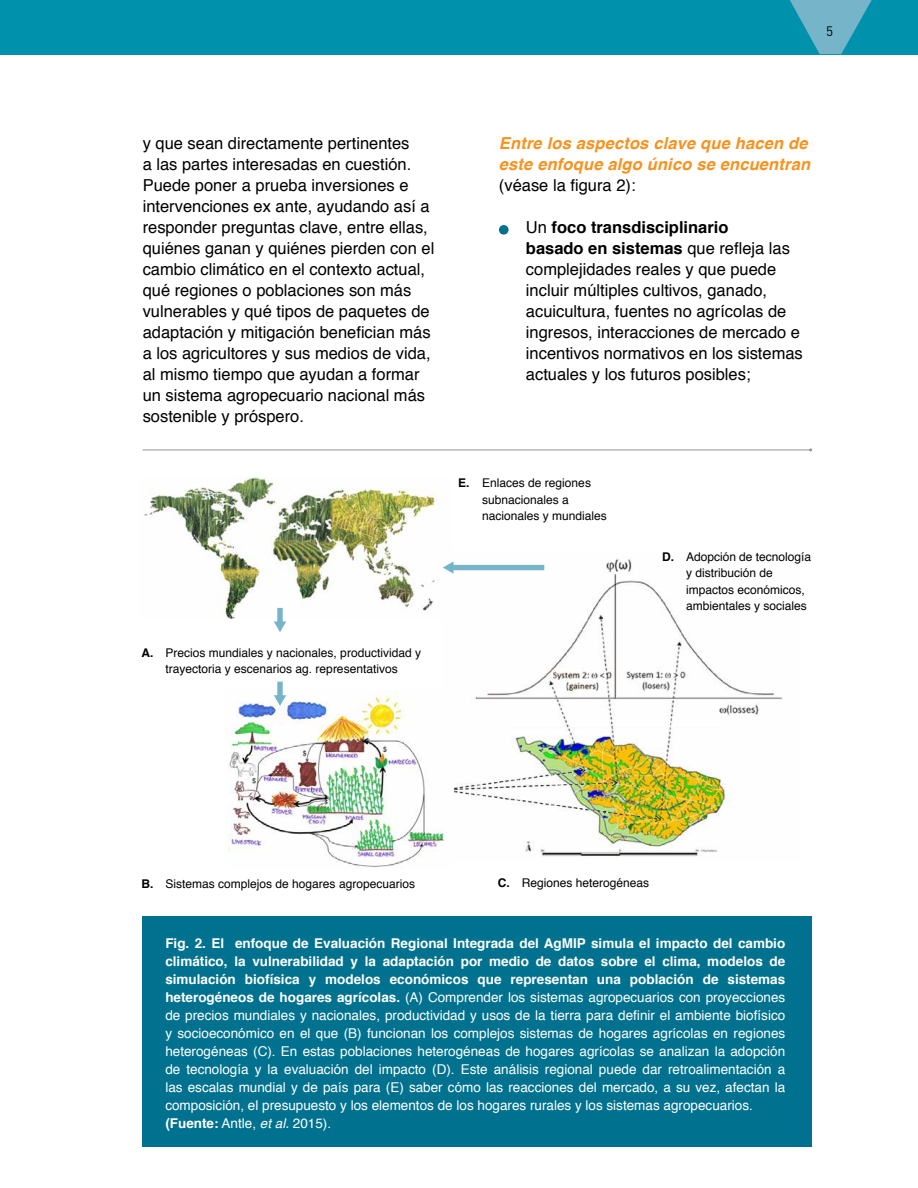
<style>
.page{position:relative;width:918px;height:1188px;background:#fff}
.page>*{position:absolute;margin:0;border:0;box-sizing:border-box;transform-origin:0 0}
.t1{font:16.5px/21px "Helvetica";color:#000}
.t2{font:italic 700 16.5px/21px "Helvetica";letter-spacing:.01em;color:#f7921e}
.t3{font:13.5px/18px "Helvetica";color:#fff}
.t4{font:13.5px "DINOT";color:#000}
.t5{font:12px/16.5px "Helvetica";color:#000}
.s1{font-weight:700}
.s2{font-style:italic}
</style>
<div class="page">
<div style="left:0;top:0;width:918px;height:54px;background:#0091ac"></div>
<svg style="left:790px;top:0;width:82px;height:54px"></svg>
<div style="left:499px;top:225px;width:10px;height:10px;background:#00728f;border-radius:50%"></div>
<div style="left:143px;top:916px;width:669px;height:231px;background:#00728f"></div>
<hr style="left:143px;top:450px;width:668px;height:1px;background:#939598">
<img style="left:454px;top:559px;width:328px;height:299px">
<img style="left:144px;top:477px;width:294px;height:141px">
<img style="left:226px;top:693px;width:218px;height:175px">
<div style="left:277px;top:682px;width:6px;height:15px;background:#76b5c9"></div>
<svg style="left:274px;top:695px;width:12px;height:11px"></svg>
<div style="left:452px;top:565px;width:92px;height:5px;background:#76b5c9"></div>
<svg style="left:443px;top:561px;width:11px;height:13px"></svg>
<div style="left:277px;top:608px;width:6px;height:15px;background:#76b5c9"></div>
<svg style="left:274px;top:621px;width:12px;height:11px"></svg>
<p class="t4" style="left:826px;top:22px;width:9px">5</p>
<p class="t1" style="left:143px;top:133px;width:293px">y que sean directamente pertinentes<br>a las partes interesadas en cuestión.<br>Puede poner a prueba inversiones e intervenciones ex ante, ayudando así a responder preguntas clave, entre ellas, quiénes ganan y quiénes pierden con el cambio climático en el contexto actual, qué regiones o poblaciones son más vulnerables y qué tipos de paquetes de adaptación y mitigación benefician más a los agricultores y sus medios de vida, al mismo tiempo que ayudan a formar un sistema agropecuario nacional más sostenible y próspero.</p>
<p class="t2" style="left:499px;top:133px;width:313px">Entre los aspectos clave que hacen de este enfoque algo único se encuentran</p>
<p class="t1" style="left:499px;top:175px;width:138px">(véase la figura 2):</p>
<p class="t1" style="left:526px;top:217px;width:278px">Un <span class="s1">foco transdisciplinario<br>basado en sistemas</span> que refleja las complejidades reales y que puede incluir múltiples cultivos, ganado, acuicultura, fuentes no agrícolas de ingresos, interacciones de mercado e incentivos normativos en los sistemas actuales y los futuros posibles;</p>
<p class="t5" style="left:482px;top:475px;width:126px;text-indent:-24px"><span class="s1">E.</span> Enlaces de regiones subnacionales a nacionales y mundiales</p>
<p class="t5" style="left:142px;top:645px;width:281px;text-align:center"><span class="s1">A.</span> Precios mundiales y nacionales, productividad y trayectoria y escenarios ag. representativos</p>
<p class="t5" style="left:686px;top:549px;width:127px;text-indent:-24px"><span class="s1">D.</span> Adopción de tecnología y distribución de impactos económicos, ambientales y sociales</p>
<p class="t5" style="left:142px;top:876px;width:275px"><span class="s1">B.</span> Sistemas complejos de hogares agropecuarios</p>
<p class="t5" style="left:498px;top:875px;width:153px"><span class="s1">C.</span> Regiones heterogéneas</p>
<p class="t3" style="left:165px;top:934px;width:621px"><span class="s1">Fig. 2. El enfoque de Evaluación Regional Integrada del AgMIP simula el impacto del cambio climático, la vulnerabilidad y la adaptación por medio de datos sobre el clima, modelos de simulación biofísica y modelos económicos que representan una población de sistemas heterogéneos de hogares agrícolas.</span> (A) Comprender los sistemas agropecuarios con proyecciones de precios mundiales y nacionales, productividad y usos de la tierra para definir el ambiente biofísico y socioeconómico en el que (B) funcionan los complejos sistemas de hogares agrícolas en regiones heterogéneas (C). En estas poblaciones heterogéneas de hogares agrícolas se analizan la adopción de tecnología y la evaluación del impacto (D). Este análisis regional puede dar retroalimentación a las escalas mundial y de país para (E) saber cómo las reacciones del mercado, a su vez, afectan la composición, el presupuesto y los elementos de los hogares rurales y los sistemas agropecuarios. <span class="s1">(Fuente:</span> Antle, <span class="s2">et al.</span> 2015).</p>
</div>
